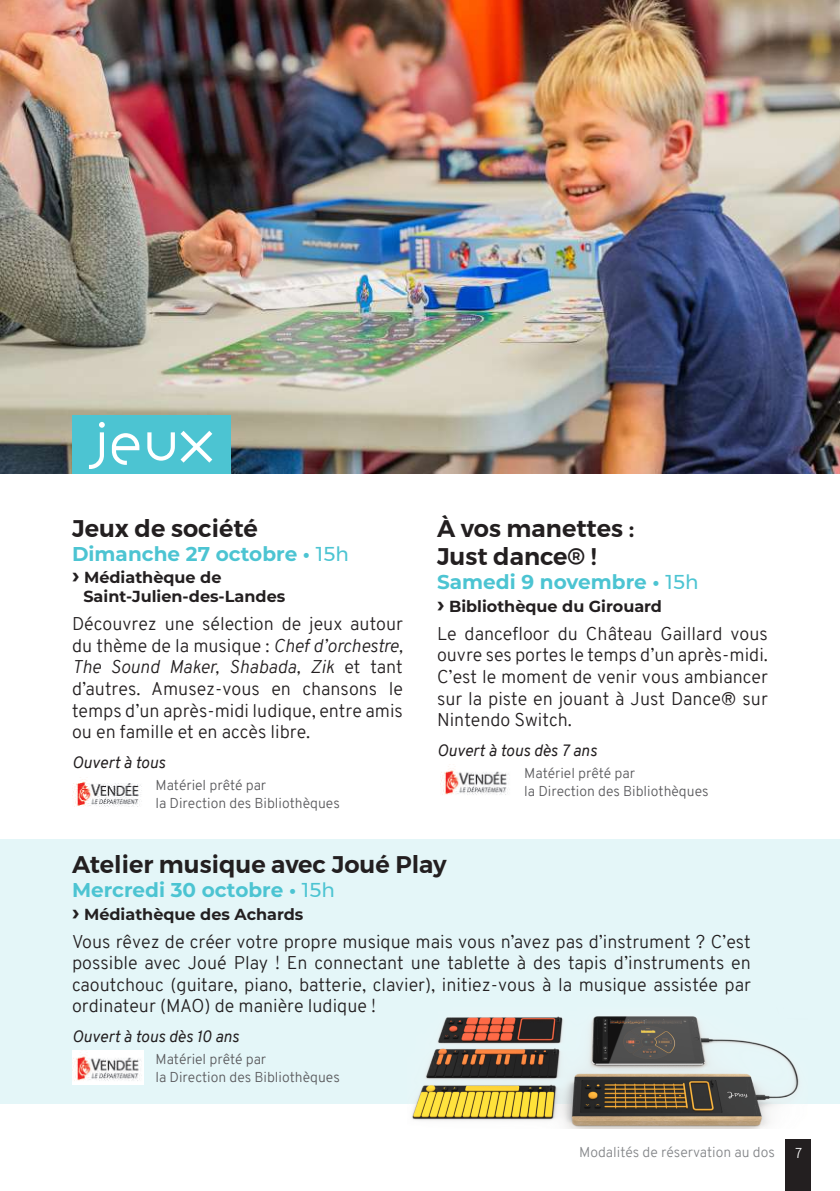
<style>
.page{position:relative;width:840px;height:1191px;background:#fff}
.page>*{position:absolute;margin:0;border:0;box-sizing:border-box;transform-origin:0 0}
.t1{font:300 50px "Variex OT";color:#fff}
.t2{font:600 24px/28.8px "Montserrat";color:#231f20}
.t3{font:700 20px "Montserrat";color:#4cc4d2}
.t4{font:300 18px/21.6px "Overpass";color:#231f20;text-align:justify}
.t5{font:700 16px/19.2px "Montserrat";color:#231f20}
.t6{font:italic 16px "Overpass";color:#231f20}
.t7{font:300 14px/18px "Overpass";color:#5a5a5d}
.t8{font:300 14px "Overpass";color:#848689}
.t9{font:300 14px "Overpass";color:#fff}
.s1{font-weight:400}
.s2{font-size:22px}
.s3{font-style:italic}
</style>
<div class="page">
<div style="left:784px;top:1139px;width:25px;height:52px;background:#231f20"></div>
<div style="left:0;top:839px;width:839px;height:265px;background:#e4f6f8"></div>
<img style="left:0;top:0;width:839px;height:473px">
<div style="left:72px;top:415px;width:159px;height:58px;background:#4cc4d2"></div>
<img style="left:412px;top:1016px;width:387px;height:112px">
<img style="left:72px;top:777px;width:70px;height:30px">
<img style="left:440px;top:766px;width:69px;height:29px">
<img style="left:72px;top:1050px;width:71px;height:34px">
<h1 class="t1" style="left:89px;top:408px;width:125px">JEUX</h1>
<h2 class="t2" style="left:72px;top:513px;width:187px">Jeux de société</h2>
<p class="t3" style="left:72px;top:539px;width:278px">Dimanche 27 octobre • <span class="s1">15h</span></p>
<p class="t5" style="left:83px;top:567px;width:203px;text-indent:-11px"><span class="s2">›</span> Médiathèque de<br>Saint-Julien-des-Landes</p>
<p class="t4" style="left:72px;top:613px;width:332px">Découvrez une sélection de jeux autour du thème de la musique : <span class="s3">Chef d’orchestre, The Sound Maker, Shabada, Zik</span> et tant d’autres. Amusez-vous en chansons le temps d’un après-midi ludique, entre amis ou en famille et en accès libre.</p>
<p class="t6" style="left:72px;top:751px;width:95px">Ouvert à tous</p>
<p class="t7" style="left:155px;top:776px;width:186px">Matériel prêté par<br>la Direction des Bibliothèques</p>
<h2 class="t2" style="left:437px;top:513px;width:199px">À vos manettes :<br>Just dance® !</h2>
<p class="t3" style="left:437px;top:568px;width:263px">Samedi 9 novembre • <span class="s1">15h</span></p>
<p class="t5" style="left:437px;top:595px;width:226px"><span class="s2">›</span> Bibliothèque du Girouard</p>
<p class="t4" style="left:437px;top:623px;width:332px">Le dancefloor du Château Gaillard vous ouvre ses portes le temps d’un après-midi.<br>C’est le moment de venir vous ambiancer sur la piste en jouant à Just Dance® sur Nintendo Switch.</p>
<p class="t6" style="left:437px;top:739px;width:161px">Ouvert à tous dès 7 ans</p>
<p class="t7" style="left:524px;top:764px;width:186px">Matériel prêté par<br>la Direction des Bibliothèques</p>
<h2 class="t2" style="left:72px;top:850px;width:376px">Atelier musique avec Joué Play</h2>
<p class="t3" style="left:72px;top:875px;width:264px">Mercredi 30 octobre • <span class="s1">15h</span></p>
<p class="t5" style="left:72px;top:903px;width:233px"><span class="s2">›</span> Médiathèque des Achards</p>
<p class="t4" style="left:72px;top:930px;width:680px">Vous rêvez de créer votre propre musique mais vous n’avez pas d’instrument ? C’est possible avec Joué Play ! En connectant une tablette à des tapis d’instruments en caoutchouc (guitare, piano, batterie, clavier), initiez-vous à la musique assistée par ordinateur (MAO) de manière ludique !</p>
<p class="t6" style="left:72px;top:1025px;width:168px">Ouvert à tous dès 10 ans</p>
<p class="t7" style="left:155px;top:1050px;width:186px">Matériel prêté par<br>la Direction des Bibliothèques</p>
<p class="t8" style="left:579px;top:1141px;width:197px">Modalités de réservation au dos</p>
<p class="t9" style="left:794px;top:1142px;width:9px">7</p>
</div>
